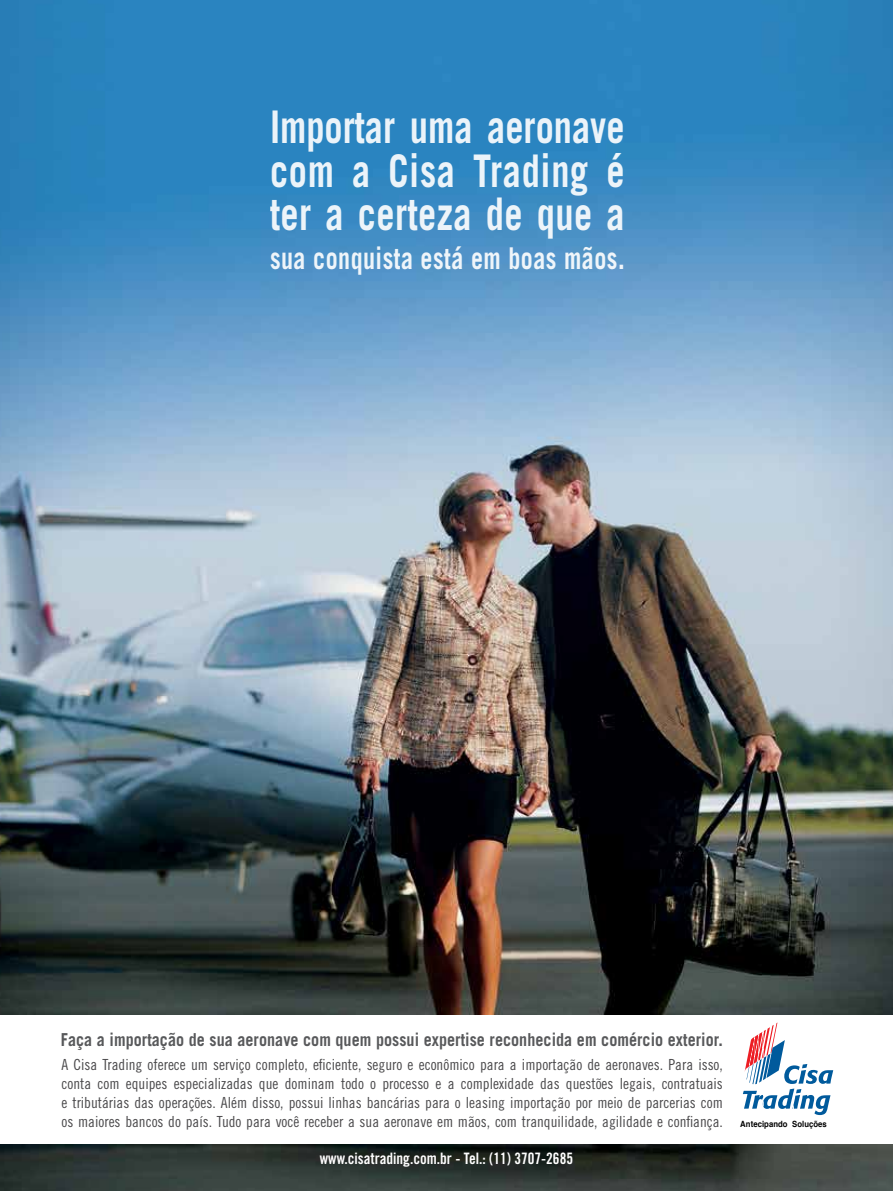
<style>
.page{position:relative;width:893px;height:1191px;background:#fff}
.page>*{position:absolute;margin:0;border:0;box-sizing:border-box;transform-origin:0 0}
.t1{font:700 45px/43.5px "Trade Gothic";letter-spacing:.01em;color:#fff;text-align:justify;scale:.81 1}
.t2{font:700 30px "Trade Gothic";letter-spacing:.02em;color:#fff;scale:.8 1}
.t3{font:700 17.85px "Trade Gothic";letter-spacing:.005em;color:#58595b;scale:.9 1}
.t4{font:15.75px "Trade Gothic Bold Cond Twenty";color:#fff;scale:.96 1}
.t5{font:15.3px/18.9px "Trade Gothic Cond Eighteen";color:#414042;text-align:justify}
.t6{font:700 8.55px "Helvetica";letter-spacing:.01em;color:#000;scale:.9 1}
</style>
<div class="page">
<img style="left:0;top:1144px;width:893px;height:47px">
<img style="left:0;top:0;width:893px;height:1014px">
<svg style="left:743px;top:1022px;width:90px;height:93px"></svg>
<h1 class="t1" style="left:270px;top:105px;width:439px">Importar uma aeronave com a Cisa Trading é ter a certeza de que a</h1>
<h2 class="t2" style="left:270px;top:239px;width:445px">sua conquista está em boas mãos.</h2>
<p class="t3" style="left:61px;top:1028px;width:737px">Faça a importação de sua aeronave com quem possui expertise reconhecida em comércio exterior.</p>
<p class="t5" style="left:61px;top:1055px;width:663px">A Cisa Trading oferece um serviço completo, eficiente, seguro e econômico para a importação de aeronaves. Para isso, conta com equipes especializadas que dominam todo o processo e a complexidade das questões legais, contratuais e tributárias das operações. Além disso, possui linhas bancárias para o leasing importação por meio de parcerias com os maiores bancos do país. Tudo para você receber a sua aeronave em mãos, com tranquilidade, agilidade e confiança.</p>
<p class="t4" style="left:320px;top:1148px;width:265px">www.cisatrading.com.br - Tel.: (11) 3707-2685</p>
<p class="t6" style="left:740px;top:1117px;width:98px">Antecipando Soluções</p>
</div>
